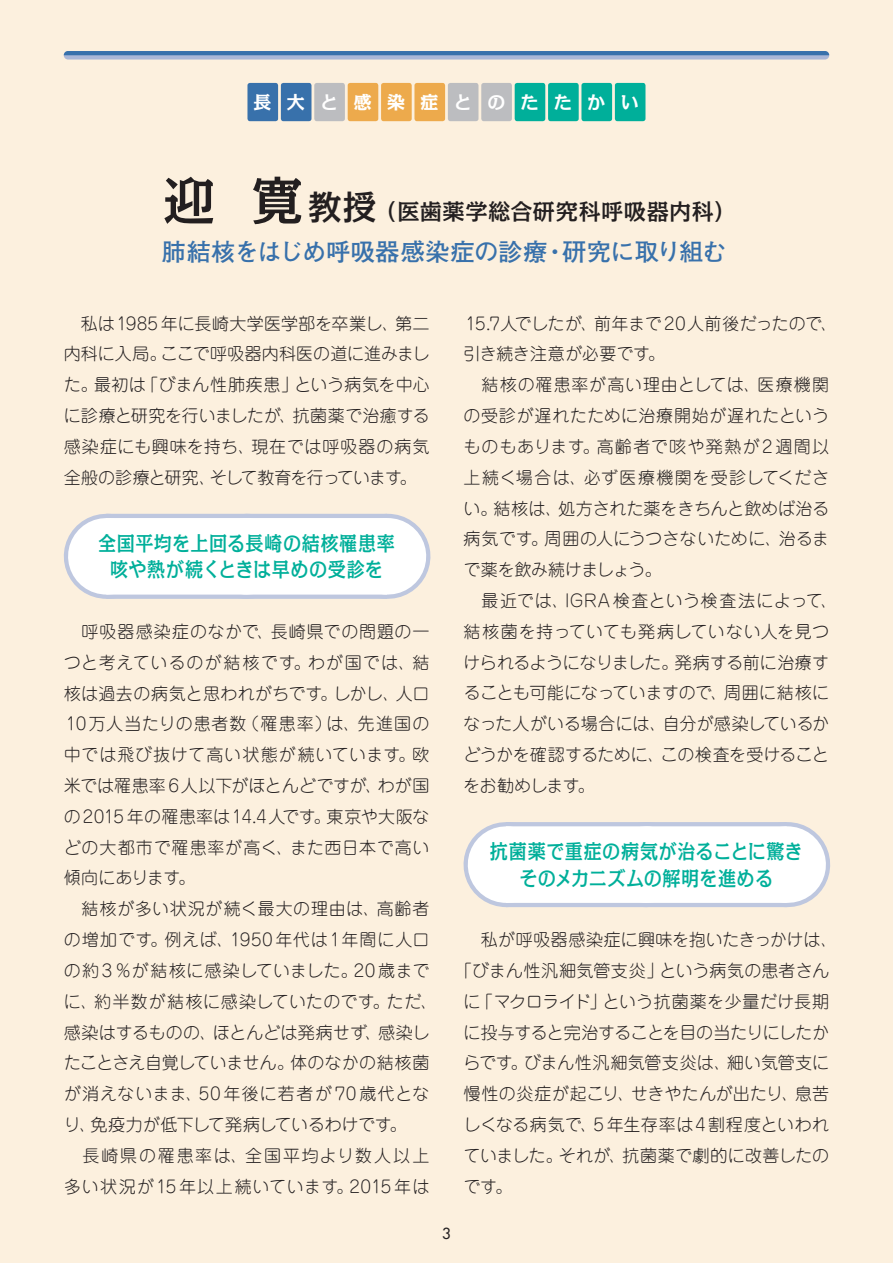
<style>
.page{position:relative;width:893px;height:1263px;background:#fcf0de}
.page>*{position:absolute;margin:0;border:0;box-sizing:border-box;transform-origin:0 0}
.t1{font:700 24.45px "Futo Go B101 Pr 6 N";letter-spacing:-.02em;color:#3871ab}
.t2{font:500 22.35px "Kakumin Pro";letter-spacing:.015em;color:#231f20}
.t3{font:500 20.25px/26.5px "Kakumin Pro";letter-spacing:.02em;color:#00af9a;text-align:center;scale:.9 1}
.t4{font:700 17.85px "Kakumin Pro";letter-spacing:.865em;color:#fff}
.t5{font:300 16.95px/30.8px "Jun 101 Pro";letter-spacing:.02em;color:#231f20}
.t6{font:300 16.95px "Jun 101 Pro";letter-spacing:-.02em;color:#231f20}
.t7{font:14.85px "Futura";color:#231f20}
.s1{font-size:52.05px}
.s2{font-size:34.05px}
</style>
<div class="page">
<svg style="left:64px;top:51px;width:765px;height:9px;background:#aab8d4"></svg>
<hr style="left:64px;top:51px;width:765px;height:4px;background:#3871ab">
<div style="left:247px;top:83px;width:31px;height:38px;background:#3871ab;border-radius:3px"></div>
<div style="left:281px;top:83px;width:30px;height:38px;background:#3871ab;border-radius:3px"></div>
<div style="left:314px;top:83px;width:31px;height:38px;background:#bcbdc0;border-radius:3px"></div>
<div style="left:348px;top:83px;width:30px;height:38px;background:#edaa4c;border-radius:3px"></div>
<div style="left:381px;top:83px;width:31px;height:38px;background:#edaa4c;border-radius:3px"></div>
<div style="left:414px;top:83px;width:31px;height:38px;background:#edaa4c;border-radius:3px"></div>
<div style="left:448px;top:83px;width:30px;height:38px;background:#bcbdc0;border-radius:3px"></div>
<div style="left:481px;top:83px;width:31px;height:38px;background:#bcbdc0;border-radius:3px"></div>
<div style="left:515px;top:83px;width:30px;height:38px;background:#00af9a;border-radius:3px"></div>
<div style="left:548px;top:83px;width:31px;height:38px;background:#00af9a;border-radius:3px"></div>
<div style="left:581px;top:83px;width:31px;height:38px;background:#00af9a;border-radius:3px"></div>
<div style="left:615px;top:83px;width:30px;height:38px;background:#00af9a;border-radius:3px"></div>
<div style="left:106px;top:514px;width:281px;height:85px;background:#bec7df"></div>
<hr style="left:387px;top:514px;width:1px;height:85px;background:#bec7df">
<div style="left:106px;top:518px;width:281px;height:77px;background:#fff"></div>
<svg style="left:247px;top:594px;width:70px;height:1px"></svg>
<hr style="left:387px;top:518px;width:1px;height:77px;background:#fff">
<div style="left:506px;top:822px;width:281px;height:85px;background:#bec7df"></div>
<hr style="left:787px;top:822px;width:1px;height:85px;background:#bec7df">
<div style="left:506px;top:826px;width:281px;height:77px;background:#fff"></div>
<svg style="left:649px;top:826px;width:67px;height:1px"></svg>
<hr style="left:787px;top:826px;width:1px;height:77px;background:#fff">
<p class="t4" style="left:254px;top:88px;width:387px">長大と感染症とのたたかい</p>
<h2 class="t2" style="left:163px;top:194px;width:575px"><span class="s1">迎 寛</span><span class="s2">教授</span>（医歯薬学総合研究科呼吸器内科）</h2>
<h1 class="t1" style="left:162px;top:232px;width:567px">肺結核をはじめ呼吸器感染症の診療・研究に取り組む</h1>
<p class="t5" style="left:64px;top:306px;width:367px;text-align:justify">　私は1985年に長崎大学医学部を卒業し、第二内科に入局。ここで呼吸器内科医の道に進みました。最初は「びまん性肺疾患」という病気を中心に診療と研究を行いましたが、抗菌薬で治癒する感染症にも興味を持ち、現在では呼吸器の病気全般の診療と研究、そして教育を行っています。</p>
<p class="t3" style="left:98px;top:527px;width:331px">全国平均を上回る長崎の結核罹患率咳や熱が続くときは早めの受診を</p>
<p class="t5" style="left:64px;top:614px;width:376px">　呼吸器感染症のなかで、長崎県での問題の一つと考えているのが結核です。わが国では、結核は過去の病気と思われがちです。しかし、人口<br>10万人当たりの患者数（罹患率）は、先進国の中では飛び抜けて高い状態が続いています。欧米では罹患率 6人以下がほとんどですが、わが国の2015年の罹患率は14.4人です。東京や大阪などの大都市で罹患率が高く、また西日本で高い傾向にあります。<br>　結核が多い状況が続く最大の理由は、高齢者の増加です。例えば、1950年代は1年間に人口の約 3％が結核に感染していました。20歳までに、約半数が結核に感染していたのです。ただ、感染はするものの、ほとんどは発病せず、感染したことさえ自覚していません。体のなかの結核菌が消えないまま、50年後に若者が 70歳代となり、免疫力が低下して発病しているわけです。<br>　長崎県の罹患率は、全国平均より数人以上多い状況が15年以上続いています。2015年は</p>
<p class="t5" style="left:463px;top:306px;width:376px">15.7人でしたが、前年まで 20人前後だったので、引き続き注意が必要です。<br>　結核の罹患率が高い理由としては、医療機関の受診が遅れたために治療開始が遅れたというものもあります。高齢者で咳や発熱が 2週間以上続く場合は、必ず医療機関を受診してください。結核は、処方された薬をきちんと飲めば治る病気です。周囲の人にうつさないために、治るまで薬を飲み続けましょう。<br>　最近では、IGRA検査という検査法によって、結核菌を持っていても発病していない人を見つけられるようになりました。発病する前に治療することも可能になっていますので、周囲に結核になった人がいる場合には、自分が感染しているかどうかを確認するために、この検査を受けることをお勧めします。</p>
<p class="t3" style="left:490px;top:836px;width:349px">抗菌薬で重症の病気が治ることに驚きそのメカニズムの解明を進める</p>
<p class="t7" style="left:442px;top:1224px;width:10px">3</p>
<p class="t5" style="left:463px;top:922px;width:376px">　私が呼吸器感染症に興味を抱いたきっかけは、</p>
<p class="t5" style="left:455px;top:953px;width:376px">「びまん性汎細気管支炎」という病気の患者さん</p>
<p class="t5" style="left:463px;top:984px;width:367px">に「マクロライド」という抗菌薬を少量だけ長期</p>
<p class="t6" style="left:463px;top:1019px;width:367px">に投与すると完治することを目の当たりにしたか</p>
<p class="t5" style="left:463px;top:1046px;width:367px">らです。びまん性汎細気管支炎は、細い気管支に</p>
<p class="t5" style="left:463px;top:1076px;width:367px">慢性の炎症が起こり、せきやたんが出たり、息苦</p>
<p class="t5" style="left:463px;top:1107px;width:367px">しくなる病気で、5年生存率は4割程度といわれ</p>
<p class="t5" style="left:463px;top:1138px;width:367px">ていました。それが、抗菌薬で劇的に改善したの</p>
<p class="t5" style="left:463px;top:1169px;width:50px">です。</p>
</div>
